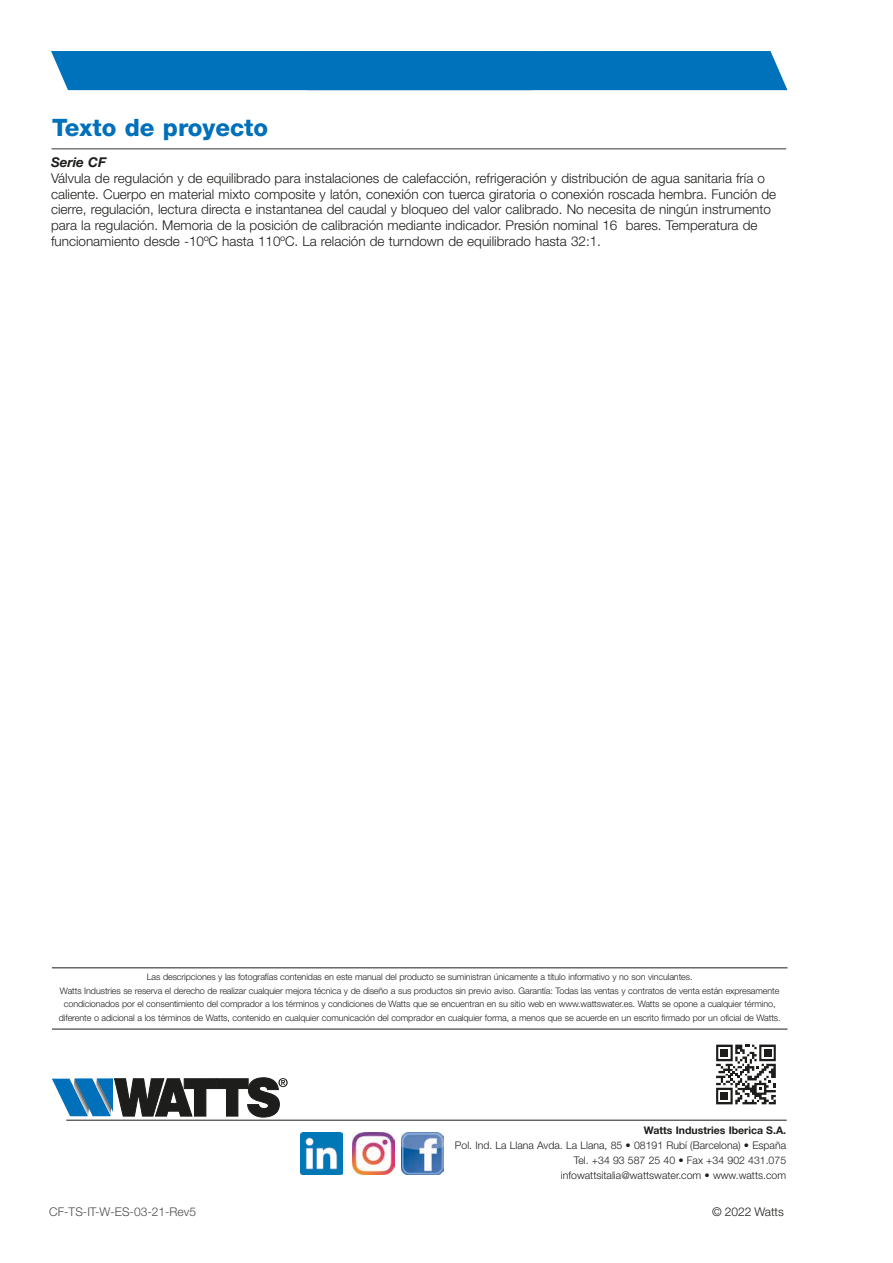
<style>
.page{position:relative;width:893px;height:1263px;background:#fff}
.page>*{position:absolute;margin:0;border:0;box-sizing:border-box;transform-origin:0 0}
.t1{font:800 24px "Helvetica Neue LT Std";color:#0070ba}
.t2{font:300 13.5px/15.8px "Helvetica Neue LT Std";color:#1d1d1b}
.t3{font:italic 700 13.5px "Helvetica Neue LT Std";color:#1d1d1b}
.t4{font:300 12px "Helvetica Neue LT Std";color:#4a4a49}
.t5{font:300 12px "Helvetica Neue LT Std";color:#1d1d1b}
.t6{font:300 10.5px/15px "Helvetica Neue LT Std";color:#1d1d1b;text-align:right}
.t7{font:700 10.5px "Helvetica Neue LT Std";color:#1d1d1b}
.t8{font:300 9px/13.5px "Helvetica Neue LT Std";letter-spacing:-.01em;color:#1d1d1b;text-align:center}
</style>
<div class="page">
<hr style="left:66px;top:1120px;width:721px;height:1px;background:#1d1d1b">
<svg style="left:52px;top:1078px;width:236px;height:39px"></svg>
<hr style="left:52px;top:967px;width:735px;height:1px;background:#1d1d1b">
<hr style="left:52px;top:1029px;width:735px;height:1px;background:#1d1d1b">
<div style="left:51px;top:51px;width:736px;height:39px;background:#0072bb"></div>
<svg style="left:716px;top:1044px;width:60px;height:61px"></svg>
<hr style="left:52px;top:148px;width:734px;height:2px;background:#797979">
<img style="left:401px;top:1132px;width:43px;height:43px">
<img style="left:352px;top:1132px;width:43px;height:43px">
<img style="left:300px;top:1132px;width:43px;height:43px">
<h1 class="t1" style="left:52px;top:113px;width:218px">Texto de proyecto</h1>
<h2 class="t3" style="left:51px;top:154px;width:57px">Serie CF</h2>
<p class="t2" style="left:51px;top:170px;width:727px">Válvula de regulación y de equilibrado para instalaciones de calefacción, refrigeración y distribución de agua sanitaria fría o caliente. Cuerpo en material mixto composite y latón, conexión con tuerca giratoria o conexión roscada hembra. Función de cierre, regulación, lectura directa e instantanea del caudal y bloqueo del valor calibrado. No necesita de ningún instrumento para la regulación. Memoria de la posición de calibración mediante indicador. Presión nominal 16 bares. Temperatura de funcionamiento desde -10ºC hasta 110ºC. La relación de turndown de equilibrado hasta 32:1.</p>
<p class="t8" style="left:59px;top:970px;width:723px">Las descripciones y las fotografías contenidas en este manual del producto se suministran únicamente a título informativo y no son vinculantes.<br>Watts Industries se reserva el derecho de realizar cualquier mejora técnica y de diseño a sus productos sin previo aviso. Garantía: Todas las ventas y contratos de venta están expresamente condicionados por el consentimiento del comprador a los términos y condiciones de Watts que se encuentran en su sitio web en www.wattswater.es. Watts se opone a cualquier término, diferente o adicional a los términos de Watts, contenido en cualquier comunicación del comprador en cualquier forma, a menos que se acuerde en un escrito firmado por un oficial de Watts.</p>
<h3 class="t4" style="left:49px;top:1204px;width:148px">CF-TS-IT-W-ES-03-21-Rev5</h3>
<p class="t7" style="left:644px;top:1124px;width:144px">Watts Industries Iberica S.A.</p>
<p class="t6" style="left:455px;top:1137px;width:333px">Pol. Ind. La Llana Avda. La Llana, 85 • 08191 Rubí (Barcelona) • España<br>Tel. +34 93 587 25 40 • Fax +34 902 431.075 infowattsitalia@wattswater.com • www.watts.com</p>
<h3 class="t5" style="left:712px;top:1204px;width:73px">© 2022 Watts</h3>
</div>
